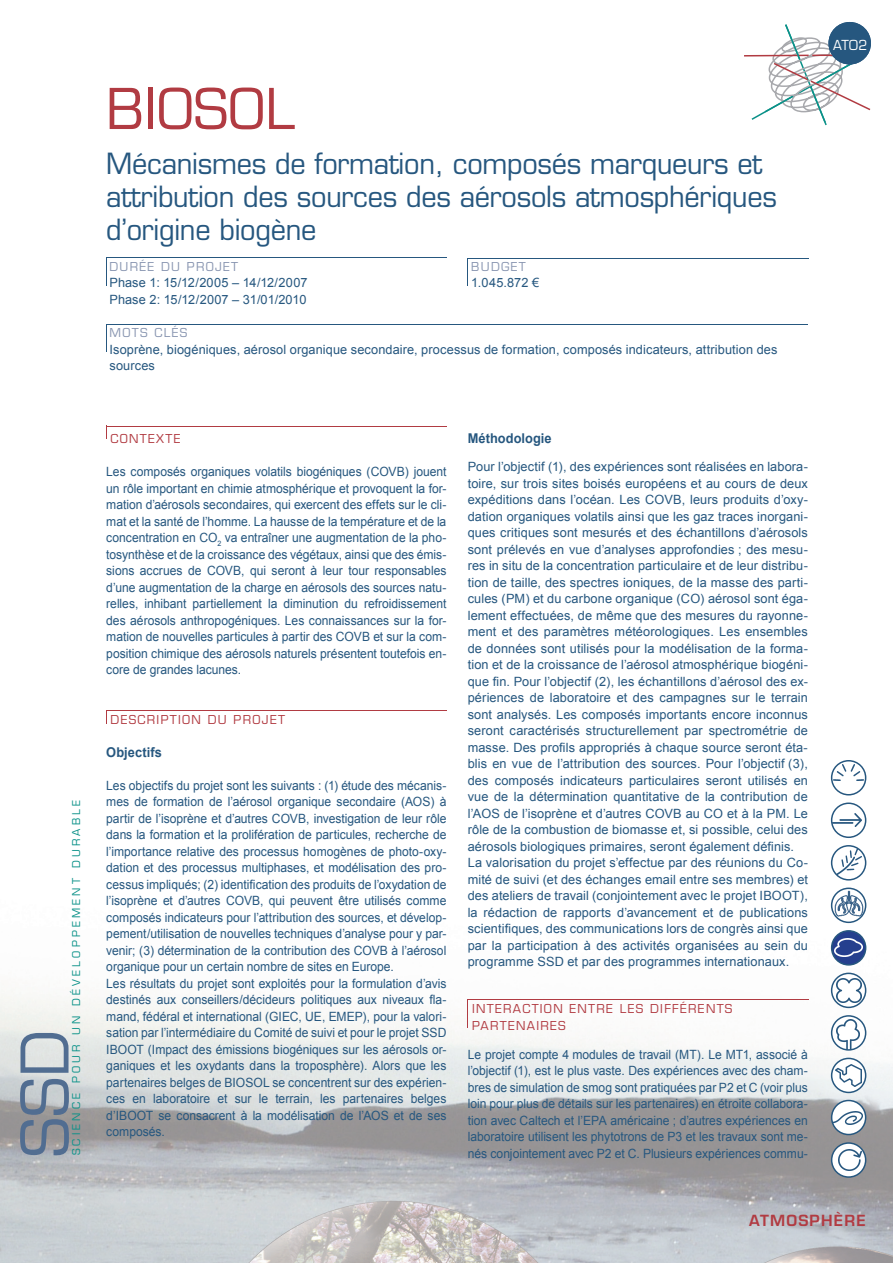
<style>
.page{position:relative;width:893px;height:1263px;background:#fff}
.page>*{position:absolute;margin:0;border:0;box-sizing:border-box;transform-origin:0 0}
.t1{font:64.05px "Eurostile LT Std";color:#516d91}
.t2{font:54.9px "Eurostile LT Std";color:#b13b42}
.t3{font:28.5px/33px "Eurostile LT Std";letter-spacing:-.01em;color:#26577f;scale:.95 1}
.t4{font:600 15px "Eurostile LT Std";letter-spacing:.08em;color:#b13b42}
.t5{font:700 13.5px "Arial";letter-spacing:.005em;color:#26577f;scale:.95 1}
.t6{font:13.5px "Eurostile LT Std";letter-spacing:.03em;color:#fff;scale:.95 1}
.t7{font:12.75px/16.5px "Arial";letter-spacing:.005em;color:#26577f;text-align:justify;scale:.95 1}
.t8{font:12.75px/16.5px "Arial";letter-spacing:.005em;color:#26577f}
.t9{font:12px/16.5px "Eurostile LT Std";letter-spacing:.11em;color:#b13b42}
.t10{font:12px "Eurostile LT Std";letter-spacing:.11em;color:#8996b1}
.t11{font:10.5px "Eurostile LT Std";letter-spacing:.3em;color:#0a9188}
.s1{font-style:inherit}
</style>
<div class="page">
<hr style="left:106px;top:258px;width:340px;height:1px;background:#26577f">
<svg style="left:106px;top:259px;width:1px;height:27px"></svg>
<hr style="left:106px;top:324px;width:702px;height:1px;background:#26577f">
<svg style="left:106px;top:325px;width:1px;height:27px"></svg>
<img style="left:0;top:723px;width:893px;height:540px">
<svg style="left:744px;top:22px;width:127px;height:103px"></svg>
<svg style="left:831px;top:1100px;width:35px;height:35px"></svg>
<svg style="left:831px;top:1142px;width:35px;height:36px"></svg>
<svg style="left:831px;top:760px;width:35px;height:35px"></svg>
<svg style="left:831px;top:802px;width:35px;height:36px"></svg>
<svg style="left:831px;top:845px;width:35px;height:35px"></svg>
<svg style="left:831px;top:887px;width:35px;height:36px"></svg>
<svg style="left:831px;top:930px;width:35px;height:35px"></svg>
<svg style="left:831px;top:972px;width:35px;height:36px"></svg>
<svg style="left:831px;top:1015px;width:35px;height:36px"></svg>
<svg style="left:831px;top:1058px;width:35px;height:35px"></svg>
<hr style="left:468px;top:258px;width:340px;height:1px;background:#26577f">
<hr style="left:107px;top:426px;width:340px;height:1px;background:#b13b42">
<hr style="left:107px;top:710px;width:340px;height:1px;background:#b13b42">
<svg style="left:106px;top:710px;width:1px;height:13px"></svg>
<hr style="left:468px;top:999px;width:340px;height:1px;background:#b13b42">
<svg style="left:467px;top:999px;width:1px;height:28px"></svg>
<svg style="left:106px;top:425px;width:1px;height:13px"></svg>
<p class="t11" style="left:70px;top:1155px;width:357px;rotate:-90deg">SCIENCE POUR UN DÉVELOPPEMENT DURABLE</p>
<h1 class="t1" style="left:7px;top:1157px;width:129px;rotate:-90deg">SSD</h1>
<h2 class="t2" style="left:106px;top:76px;width:191px">BIOSOL</h2>
<h3 class="t3" style="left:106px;top:147px;width:707px">Mécanismes de formation, composés marqueurs et attribution des sources des aérosols atmosphériques d’origine biogène</h3>
<p class="t10" style="left:109px;top:259px;width:130px">DURÉE DU PROJET</p>
<p class="t8" style="left:109px;top:275px;width:200px">Phase 1: 15/12/2005 – 14/12/2007<br>Phase 2: 15/12/2007 – <span class="s1">31/01/2010</span></p>
<p class="t10" style="left:471px;top:259px;width:56px">BUDGET</p>
<p class="t8" style="left:471px;top:275px;width:69px">1.045.<span class="s1">872</span> €</p>
<p class="t10" style="left:109px;top:325px;width:79px">MOTS CLÉS</p>
<p class="t8" style="left:109px;top:341px;width:669px">Isoprène, biogéniques, aérosol organique secondaire, processus de formation, composés indicateurs, attribution des sources</p>
<p class="t9" style="left:111px;top:430px;width:71px">CONTEXTE</p>
<p class="t7" style="left:106px;top:463px;width:360px">Les composés organiques volatils biogéniques (COVB) jouent un rôle important en chimie atmosphérique et provoquent la for&shy;mation d’aérosols secondaires, qui exercent des effets sur le cli&shy;mat et la santé de l’homme. La hausse de la température et de la concentration en CO<sub>2</sub> va entraîner une augmentation de la pho&shy;tosynthèse et de la croissance des végétaux, ainsi que des émis&shy;sions accrues de COVB, qui seront à leur tour responsables d’une augmentation de la charge en aérosols des sources natu&shy;relles, inhibant partiellement la diminution du refroidissement des aérosols anthropogéniques. Les connaissances sur la for&shy;mation de nouvelles particules à partir des COVB et sur la com&shy;position chimique des aérosols naturels présentent toutefois en&shy;core de grandes lacunes.</p>
<p class="t9" style="left:111px;top:711px;width:176px">DESCRIPTION DU PROJET</p>
<p class="t5" style="left:106px;top:743px;width:60px">Objectifs</p>
<p class="t7" style="left:106px;top:777px;width:360px;text-align:left">Les objectifs du projet sont les suivants : (1) étude des mécanis&shy;mes de formation de l’aérosol organique secondaire (AOS) à partir de l’isoprène et d’autres COVB, investigation de leur rôle dans la formation et la prolifération de particules, recherche de l’importance relative des processus homogènes de photo-oxy&shy;dation et des processus multiphases, et modélisation des pro&shy;cessus impliqués; (2) identification des produits de l’oxydation de l’isoprène et d’autres COVB, qui peuvent être utilisés comme composés indicateurs pour l’attribution des sources, et dévelop&shy;pement/utilisation de nouvelles techniques d’analyse pour y par&shy;venir; (3) détermination de la contribution des COVB à l’aérosol organique pour un certain nombre de sites en Europe.<br>Les résultats du projet sont exploités pour la formulation d’avis destinés aux conseillers/décideurs politiques aux niveaux fla&shy;mand, fédéral et international (GIEC, UE, EMEP), pour la valori&shy;sation par l’intermédiaire du Comité de suivi et pour le projet SSD IBOOT (Impact des émissions biogéniques sur les aérosols or&shy;ganiques et les oxydants dans la troposphère). Alors que les partenaires belges de BIOSOL se concentrent sur des expérien&shy;ces en laboratoire et sur le terrain, les partenaires belges d’IBOOT se consacrent à la modélisation de l’AOS et de ses composés.</p>
<p class="t5" style="left:468px;top:429px;width:90px">Méthodologie</p>
<p class="t8" style="left:468px;top:458px;width:342px">Pour l’objectif (1), des expériences sont réalisées en labora&shy;toire, sur trois sites boisés européens et au cours de deux expéditions dans l’océan. Les COVB, leurs produits d’oxy&shy;dation organiques volatils ainsi que les gaz traces inorgani&shy;ques critiques sont mesurés et des échantillons d’aérosols sont prélevés en vue d’analyses approfondies ; des mesu&shy;res in situ de la concentration particulaire et de leur distribu&shy;tion de taille, des spectres ioniques, de la masse des parti&shy;cules (PM) et du carbone organique (CO) aérosol sont éga&shy;lement effectuées, de même que des mesures du rayonne&shy;ment et des paramètres météorologiques. Les ensembles de données sont utilisés pour la modélisation de la forma&shy;tion et de la croissance de l’aérosol atmosphérique biogéni&shy;que fin. Pour l’objectif (2), les échantillons d’aérosol des ex&shy;périences de laboratoire et des campagnes sur le terrain sont analysés. Les composés importants encore inconnus seront caractérisés structurellement par spectrométrie de masse. Des profils appropriés à chaque source seront éta&shy;blis en vue de l’attribution des sources. Pour l’objectif (3), des composés indicateurs particulaires seront utilisés en vue de la détermination quantitative de la contribution de l’AOS de l’isoprène et d’autres COVB au CO et à la PM. Le rôle de la combustion de biomasse et, si possible, celui des aérosols biologiques primaires, seront également définis.<br>La valorisation du projet s’effectue par des réunions du Co&shy;mité de suivi (et des échanges email entre ses membres) et des ateliers de travail (conjointement avec le projet IBOOT), la rédaction de rapports d’avancement et de publications scientifiques, des communications lors de congrès ainsi que par la participation à des activités organisées au sein du programme SSD et par des programmes internationaux.</p>
<p class="t9" style="left:472px;top:1001px;width:262px">INTERACTION ENTRE LES DIFFÉRENTS<br>PARTENAIRES</p>
<p class="t7" style="left:468px;top:1046px;width:360px">Le projet compte 4 modules de travail (MT). Le MT1, associé à l’objectif (1), est le plus vaste. Des expériences avec des cham&shy;bres de simulation de smog sont pratiquées par P2 et C (voir plus loin pour plus de détails sur les partenaires) en étroite collabora&shy;tion avec Caltech et l’EPA américaine ; d’autres expériences en laboratoire utilisent les phytotrons de P3 et les travaux sont me&shy;nés conjointement avec P2 et C. Plusieurs expériences commu-</p>
<p class="t6" style="left:832px;top:36px;width:39px">CP 1</p>
<p class="t6" style="left:833px;top:37px;width:38px">AT02</p>
<p class="t4" style="left:749px;top:1211px;width:118px">ATMOSPHÈRE</p>
</div>
